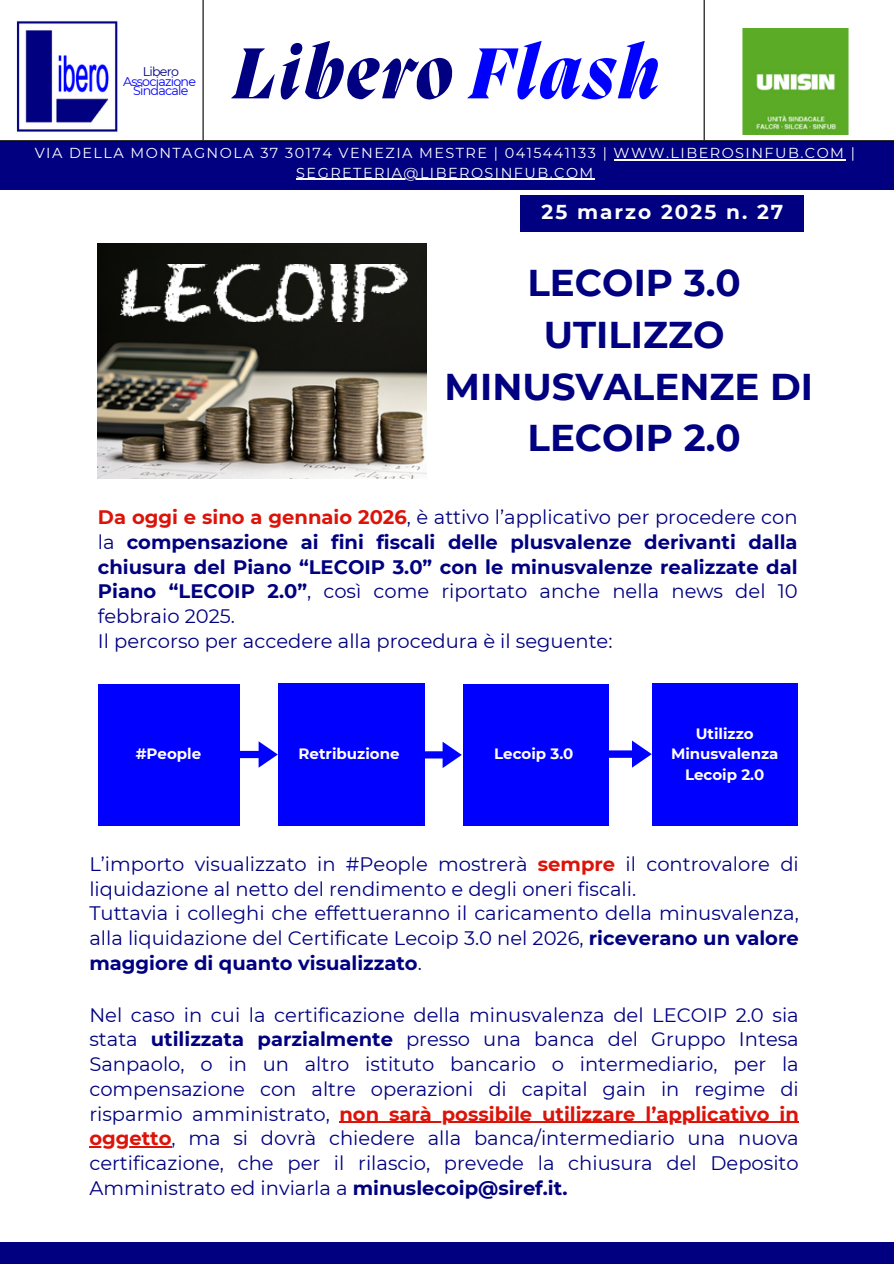
<style>
.page{position:relative;width:894px;height:1264px;background:#fff}
.page>*{position:absolute;margin:0;border:0;box-sizing:border-box;transform-origin:0 0}
.t1{font:italic 800 73.95px "Migra";letter-spacing:.04em;color:#000080}
.t2{font:700 37.2px/51.8px "Montserrat";color:#000080;text-align:center}
.t3{font:700 20.1px "Montserrat";letter-spacing:.1em;color:#fdfefd}
.t4{font:19.5px/24.8px "Montserrat";color:#000080}
.t5{font:700 19.5px "Montserrat";color:#dc1309}
.t6{font:700 15px/20.4px "Montserrat";color:#fff;text-align:center}
.t7{font:14.4px "Montserrat";letter-spacing:.1em;color:#fdfefd}
.t8{font:12.6px "Montserrat";letter-spacing:-.06em;color:#00f}
.t9{font:12.6px "Montserrat";letter-spacing:-.06em;color:#000080}
.s1{color:#00f}
.s2{font-weight:700;color:#dc1309}
.s3{font-weight:700}
</style>
<div class="page">
<div style="left:0;top:141px;width:893px;height:48px;background:#000080"></div>
<hr style="left:0;top:140px;width:893px;height:1px;background:#000">
<hr style="left:703px;top:0;width:1px;height:140px;background:#000">
<hr style="left:202px;top:0;width:1px;height:140px;background:#000">
<img style="left:742px;top:29px;width:106px;height:106px">
<img style="left:16px;top:21px;width:102px;height:111px">
<hr style="left:613px;top:159px;width:232px;height:1px;background:#fdfefd">
<hr style="left:296px;top:179px;width:298px;height:1px;background:#fdfefd">
<div style="left:0;top:1242px;width:893px;height:21px;background:#000080"></div>
<div style="left:520px;top:195px;width:284px;height:36px;background:#000080"></div>
<img style="left:98px;top:243px;width:328px;height:236px">
<img style="left:121px;top:264px;width:286px;height:57px">
<div style="left:98px;top:684px;width:141px;height:141px;background:#00f"></div>
<div style="left:278px;top:683px;width:146px;height:142px;background:#00f"></div>
<div style="left:463px;top:684px;width:145px;height:141px;background:#00f"></div>
<div style="left:651px;top:683px;width:146px;height:142px;background:#00f"></div>
<svg style="left:424px;top:741px;width:37px;height:27px"></svg>
<svg style="left:239px;top:741px;width:39px;height:26px"></svg>
<svg style="left:608px;top:740px;width:43px;height:27px"></svg>
<hr style="left:339px;top:1121px;width:459px;height:1px;background:#dc1309">
<hr style="left:89px;top:1146px;width:82px;height:1px;background:#dc1309">
<p class="t9" style="left:143px;top:64px;width:38px">Libero</p>
<h1 class="t8" style="left:123px;top:73px;width:74px">Associazione</h1>
<p class="t8" style="left:133px;top:83px;width:57px">Sindacale</p>
<p class="t1" style="left:234px;top:38px;width:427px">Libero <span class="s1">Flash</span></p>
<p class="t7" style="left:35px;top:144px;width:821px">VIA DELLA MONTAGNOLA 37 30174 VENEZIA MESTRE | 0415441133 | WWW.LIBEROSINFUB.COM |</p>
<p class="t7" style="left:296px;top:164px;width:298px">SEGRETERIA@LIBEROSINFUB.COM</p>
<p class="t3" style="left:541px;top:200px;width:243px">25 marzo 2025 n. 27</p>
<p class="t2" style="left:444px;top:257px;width:370px">LECOIP 3.0<br>UTILIZZO<br>MINUSVALENZE DI<br>LECOIP 2.0</p>
<p class="t4" style="left:98px;top:505px;width:701px"><span class="s2">Da oggi e sino a gennaio 2026</span>, è attivo l’applicativo per procedere con la <span class="s3">compensazione ai fini fiscali delle plusvalenze derivanti dalla chiusura del Piano “LECOIP 3.0” con le minusvalenze realizzate dal Piano “LECOIP 2.0”</span>, così come riportato anche nella news del 10 febbraio 2025.<br>Il percorso per accedere alla procedura è il seguente:</p>
<h5 class="t6" style="left:136px;top:743px;width:67px">#People</h5>
<h3 class="t6" style="left:298px;top:743px;width:102px">Retribuzione</h3>
<p class="t6" style="left:494px;top:743px;width:81px">Lecoip 3.0</p>
<p class="t6" style="left:670px;top:723px;width:109px">Utilizzo<br>Minusvalenza<br>Lecoip 2.0</p>
<h2 class="t4" style="left:89px;top:851px;width:710px">L’importo visualizzato in #People mostrerà <span class="s2">sempre</span> il controvalore di liquidazione al netto del rendimento e degli oneri fiscali.<br>Tuttavia i colleghi che effettueranno il caricamento della minusvalenza, alla liquidazione del Certificate Lecoip 3.0 nel 2026, <span class="s3">riceverano un valore maggiore di quanto visualizzato</span>.</h2>
<h4 class="t4" style="left:89px;top:1002px;width:710px;text-align:justify">Nel caso in cui la certificazione della minusvalenza del LECOIP 2.0 sia stata <span class="s3">utilizzata parzialmente</span> presso una banca del Gruppo Intesa Sanpaolo, o in un altro istituto bancario o intermediario, per la compensazione con altre operazioni di capital gain in regime di risparmio amministrato,</h4>
<h3 class="t5" style="left:339px;top:1101px;width:461px">non sarà possibile utilizzare l’applicativo in</h3>
<h3 class="t4" style="left:89px;top:1125px;width:710px;text-align:justify"><span class="s2">oggetto</span>, ma si dovrà chiedere alla banca/intermediario una nuova certificazione, che per il rilascio, prevede la chiusura del Deposito Amministrato ed inviarla a <span class="s3">minuslecoip@siref.it.</span></h3>
</div>
